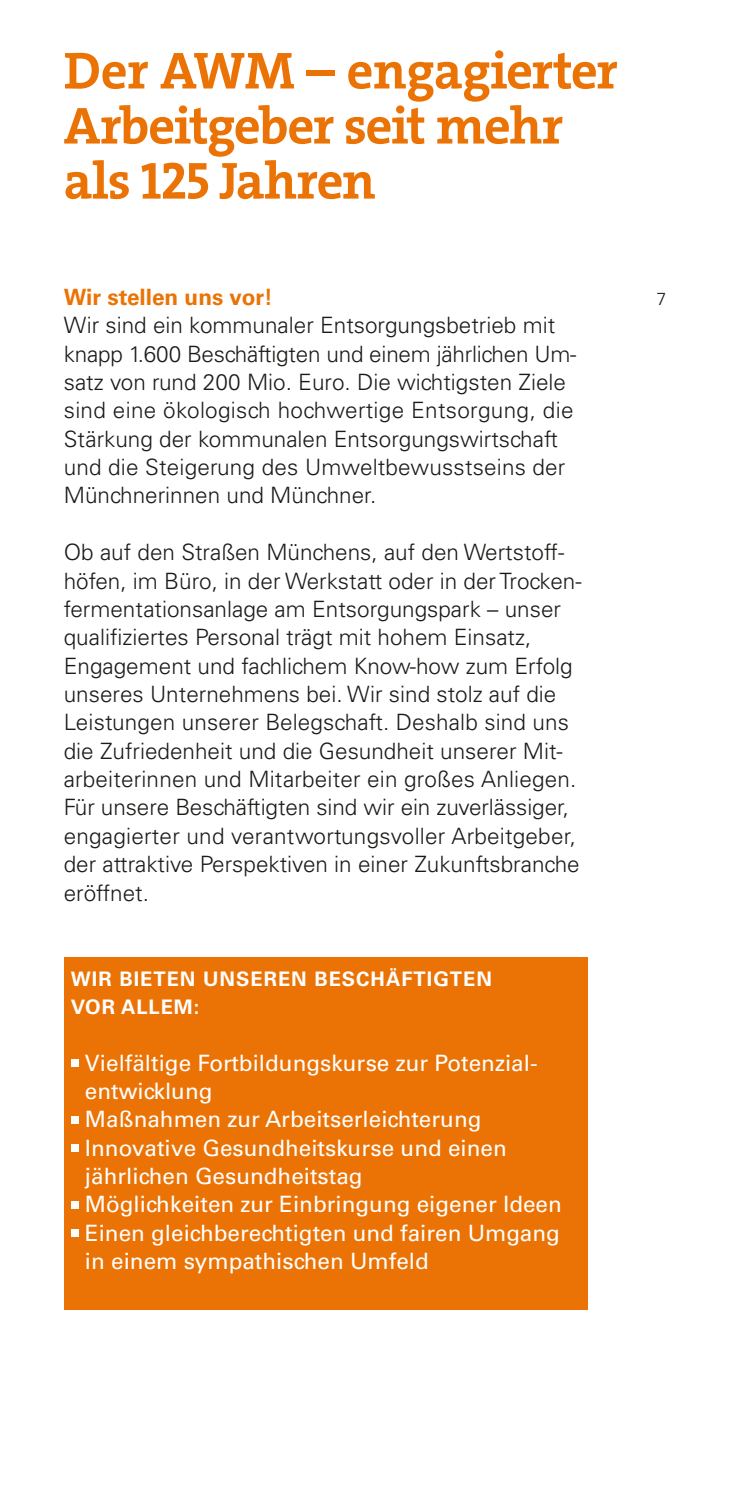
<style>
.page{position:relative;width:730px;height:1489px;background:#fff}
.page>*{position:absolute;margin:0;border:0;box-sizing:border-box;transform-origin:0 0}
.t1{font:52.5px/55px "The Serif HP7 Bld";letter-spacing:-.025em;color:#eb7305}
.t2{font:300 22.5px/28.2px "Univers LT Std";color:#1a1a18}
.t3{font:22.5px/28.2px "Univers LT Std";color:#fff}
.t4{font:700 22.5px "Univers LT Std";color:#eb7305}
.t5{font:700 20px/28.2px "Univers LT Std";letter-spacing:.05em;color:#fff}
.t6{font:300 17.5px "Univers LT Std";color:#1a1a18}
</style>
<div class="page">
<div style="left:64px;top:957px;width:523px;height:352px;background:#eb7305"></div>
<div style="left:71px;top:1059px;width:8px;height:8px;background:#fff"></div>
<div style="left:71px;top:1115px;width:8px;height:8px;background:#fff"></div>
<div style="left:71px;top:1144px;width:8px;height:8px;background:#fff"></div>
<div style="left:71px;top:1200px;width:8px;height:8px;background:#fff"></div>
<div style="left:71px;top:1229px;width:8px;height:8px;background:#fff"></div>
<h1 class="t1" style="left:64px;top:43px;width:556px">Der AWM – engagierter<br>Arbeitgeber seit mehr als 125 Jahren</h1>
<p class="t4" style="left:64px;top:284px;width:211px">Wir stellen uns vor!</p>
<p class="t2" style="left:64px;top:311px;width:514px">Wir sind ein kommunaler Entsorgungsbetrieb mit knapp 1.600 Beschäftigten und einem jährlichen Um&shy;satz von rund 200 Mio. Euro. Die wichtigsten Ziele sind eine ökologisch hochwertige Entsorgung, die Stärkung der kommunalen Entsorgungswirtschaft und die Steigerung des Umweltbewusstseins der Münchnerinnen und Münchner.</p>
<p class="t2" style="left:64px;top:538px;width:519px">Ob auf den Straßen Münchens, auf den Wertstoff&shy;höfen, im Büro, in der Werkstatt oder in der Trocken&shy;fermentationsanlage am Entsorgungspark – unser qualifiziertes Personal trägt mit hohem Einsatz, Engagement und fachlichem Know-how zum Erfolg unseres Unternehmens bei. Wir sind stolz auf die Leistungen unserer Belegschaft. Deshalb sind uns die Zufriedenheit und die Gesundheit unserer Mit&shy;arbeiterinnen und Mitarbeiter ein großes Anliegen.<br>Für unsere Beschäftigten sind wir ein zuverlässiger, engagierter und verantwortungsvoller Arbeitgeber, der attraktive Perspektiven in einer Zukunftsbranche eröffnet.</p>
<p class="t5" style="left:71px;top:964px;width:423px">WIR BIETEN UNSEREN BESCHÄFTIGTEN<br>VOR ALLEM:</p>
<p class="t3" style="left:85px;top:1048px;width:478px">Vielfältige Fortbildungskurse zur Potenzial&shy;entwicklung<br>Maßnahmen zur Arbeitserleichterung Innovative Gesundheitskurse und einen jährlichen Gesundheitstag<br>Möglichkeiten zur Einbringung eigener Ideen Einen gleichberechtigten und fairen Umgang in einem sympathischen Umfeld</p>
<p class="t6" style="left:656px;top:288px;width:11px">7</p>
</div>
